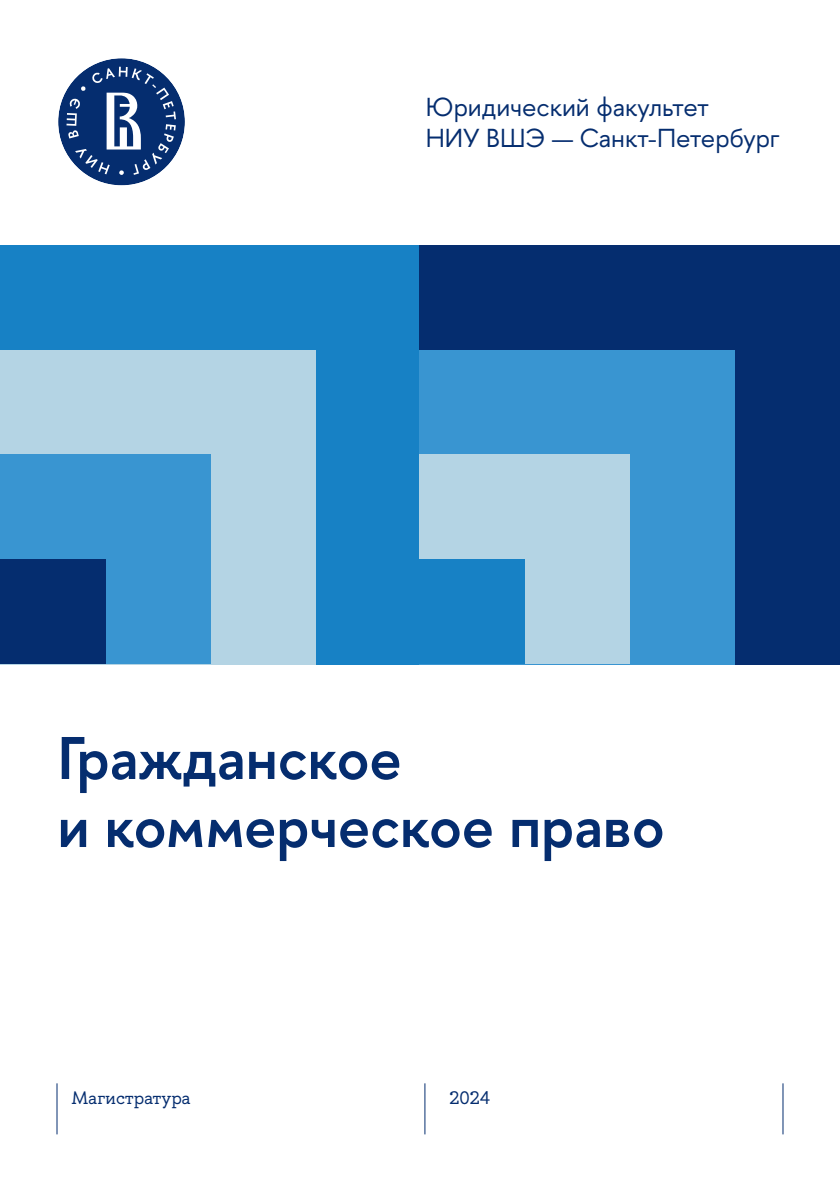
<style>
.page{position:relative;width:840px;height:1191px;background:#fff}
.page>*{position:absolute;margin:0;border:0;box-sizing:border-box;transform-origin:0 0}
.t1{font:600 60px/68px "HSE Sans";color:#052d6f}
.t2{font:26px/31.2px "HSE Sans";color:#052d6f}
.t3{font:18px "HSE Slab";color:#052d6f}
</style>
<div class="page">
<hr style="left:782px;top:1083px;width:1px;height:51px;background:#052d6f">
<hr style="left:56px;top:1083px;width:1px;height:51px;background:#052d6f">
<hr style="left:424px;top:1083px;width:1px;height:51px;background:#052d6f">
<div style="left:0;top:245px;width:420px;height:419px;background:#1781c5"></div>
<div style="left:0;top:349px;width:315px;height:315px;background:#b4d4e4"></div>
<div style="left:0;top:454px;width:210px;height:210px;background:#3995d1"></div>
<div style="left:0;top:559px;width:105px;height:105px;background:#052d6f"></div>
<div style="left:419px;top:245px;width:420px;height:419px;background:#052d6f"></div>
<div style="left:419px;top:349px;width:315px;height:315px;background:#3995d1"></div>
<div style="left:419px;top:454px;width:210px;height:210px;background:#b4d4e4"></div>
<div style="left:419px;top:559px;width:105px;height:105px;background:#1781c5"></div>
<svg style="left:58px;top:58px;width:127px;height:128px"></svg>
<p class="t2" style="left:425px;top:92px;width:355px">Юридический факультет<br>НИУ ВШЭ — Санкт-Петербург</p>
<h1 class="t1" style="left:57px;top:724px;width:608px">Гражданское<br>и коммерческое право</h1>
<p class="t3" style="left:71px;top:1086px;width:121px">Магистратура</p>
<p class="t3" style="left:449px;top:1086px;width:42px">2024</p>
</div>
